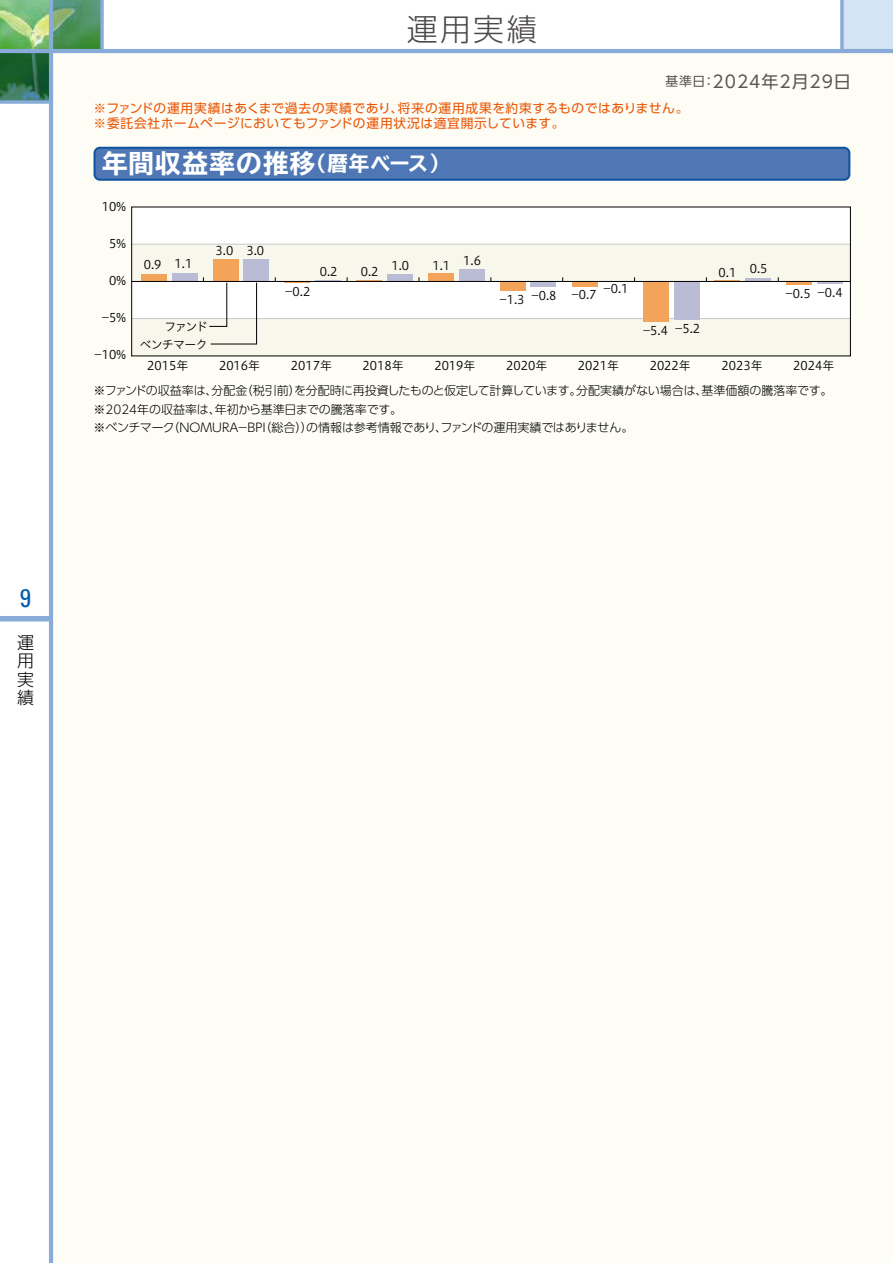
<style>
.page{position:relative;width:893px;height:1263px;background:#fff}
.page>*{position:absolute;margin:0;border:0;box-sizing:border-box;transform-origin:0 0}
.t1{font:300 30.75px "UD Shin Go Pro";color:#4c4948}
.t2{font:700 expanded 25.5px "TBUD Go Std";letter-spacing:.05em;color:#fff}
.t3{font:condensed 25.5px "Univers";color:#005bac}
.t4{font:16.95px "UD Shin Go Pro";letter-spacing:.06em;color:#595757}
.t5{font:300 16.95px/18.6px "UD Shin Go Pro";color:#000;text-align:justify}
.t6{font:12.75px/14.9px "UD Shin Go Pro";letter-spacing:.045em;color:#ea5504}
.t7{font:300 12px/18px "UD Shin Go Pro";letter-spacing:-.005em;color:#000}
.t8{font:12px "Hiragino UD Sans Std W3";color:#000}
.t9{font:12px/17.5px "Hiragino UD Sans Std W3";letter-spacing:-.07em;color:#000;text-align:right}
.s1{font-size:12.75px}
.s2{font-size:20.4px}
</style>
<div class="page">
<img style="left:0;top:0;width:49px;height:49px">
<svg style="left:0;top:53px;width:49px;height:47px;background:#22653e"></svg>
<svg style="left:53px;top:0;width:47px;height:49px;background:#52955f"></svg>
<div style="left:842px;top:0;width:51px;height:51px;background:#d3e4f5"></div>
<svg style="left:840px;top:0;width:4px;height:49px"></svg>
<div style="left:51px;top:51px;width:842px;height:1212px;background:#fdfcf5"></div>
<div style="left:0;top:616px;width:51px;height:5px;background:#88abda"></div>
<hr style="left:49px;top:0;width:4px;height:1263px;background:#88abda">
<hr style="left:0;top:49px;width:893px;height:4px;background:#88abda">
<svg style="left:0;top:100px;width:49px;height:4px"></svg>
<svg style="left:100px;top:0;width:4px;height:49px"></svg>
<div style="left:132px;top:207px;width:718px;height:37px;background:#fff"></div>
<div style="left:132px;top:281px;width:718px;height:38px;background:#fff"></div>
<div style="left:132px;top:244px;width:718px;height:37px;background:#f8f7eb"></div>
<div style="left:132px;top:318px;width:718px;height:38px;background:#f8f7eb"></div>
<hr style="left:132px;top:318px;width:718px;height:1px;background:#c9caca">
<hr style="left:132px;top:244px;width:718px;height:1px;background:#c9caca">
<hr style="left:817px;top:281px;width:25px;height:3px;background:#babcd6">
<hr style="left:786px;top:281px;width:26px;height:4px;background:#f4a45a">
<hr style="left:745px;top:278px;width:26px;height:3px;background:#babcd6">
<div style="left:674px;top:281px;width:26px;height:39px;background:#babcd6"></div>
<div style="left:500px;top:281px;width:26px;height:10px;background:#f4a45a"></div>
<div style="left:643px;top:281px;width:26px;height:41px;background:#f4a45a"></div>
<div style="left:572px;top:281px;width:26px;height:6px;background:#f4a45a"></div>
<div style="left:531px;top:281px;width:25px;height:6px;background:#babcd6"></div>
<div style="left:428px;top:273px;width:26px;height:8px;background:#f4a45a"></div>
<div style="left:459px;top:269px;width:25px;height:12px;background:#babcd6"></div>
<svg style="left:356px;top:280px;width:26px;height:1px"></svg>
<div style="left:387px;top:274px;width:26px;height:7px;background:#babcd6"></div>
<hr style="left:284px;top:281px;width:26px;height:2px;background:#f4a45a">
<svg style="left:315px;top:280px;width:26px;height:1px"></svg>
<div style="left:213px;top:259px;width:25px;height:22px;background:#f4a45a"></div>
<div style="left:141px;top:275px;width:26px;height:6px;background:#f4a45a"></div>
<div style="left:243px;top:259px;width:26px;height:22px;background:#babcd6"></div>
<div style="left:172px;top:273px;width:25px;height:8px;background:#babcd6"></div>
<hr style="left:132px;top:281px;width:718px;height:1px;background:#000">
<svg style="left:93px;top:147px;width:757px;height:34px;background:#4974b2"></svg>
<svg style="left:203px;top:277px;width:54px;height:68px"></svg>
<h1 class="t1" style="left:407px;top:4px;width:132px">運用実績</h1>
<h3 class="t4" style="left:666px;top:68px;width:187px"><span class="s1">基準日：</span>2024年2月29日</h3>
<p class="t6" style="left:93px;top:101px;width:597px">※ファンドの運用実績はあくまで過去の実績であり、将来の運用成果を約束するものではありません。※委託会社ホームページにおいてもファンドの運用状況は適宜開示しています。</p>
<h2 class="t2" style="left:102px;top:149px;width:349px">年間収益率の推移<span class="s2">（暦年ベース）</span></h2>
<p class="t8" style="left:102px;top:197px;width:26px">10%</p>
<p class="t8" style="left:109px;top:234px;width:19px">5%</p>
<p class="t8" style="left:109px;top:271px;width:19px">0%</p>
<p class="t8" style="left:102px;top:309px;width:26px">-5%</p>
<p class="t8" style="left:94px;top:346px;width:34px">-10%</p>
<p class="t8" style="left:144px;top:255px;width:19px">0.9</p>
<p class="t8" style="left:175px;top:254px;width:19px">1.1</p>
<p class="t8" style="left:216px;top:241px;width:19px">3.0</p>
<p class="t8" style="left:246px;top:241px;width:19px">3.0</p>
<p class="t8" style="left:320px;top:262px;width:19px">0.2</p>
<p class="t8" style="left:361px;top:262px;width:19px">0.2</p>
<p class="t8" style="left:391px;top:257px;width:19px">1.0</p>
<p class="t8" style="left:432px;top:254px;width:50px">1.1 1.6</p>
<p class="t8" style="left:718px;top:264px;width:19px">0.1</p>
<p class="t8" style="left:750px;top:259px;width:19px">0.5</p>
<p class="t8" style="left:285px;top:282px;width:27px">-0.2</p>
<p class="t8" style="left:499px;top:289px;width:59px">-1.3 -0.8</p>
<p class="t8" style="left:571px;top:285px;width:27px">-0.7</p>
<p class="t8" style="left:603px;top:280px;width:27px">-0.1</p>
<p class="t8" style="left:786px;top:284px;width:59px">-0.5 -0.4</p>
<p class="t9" style="left:140px;top:317px;width:70px">ファンド<br>ベンチマーク</p>
<p class="t8" style="left:675px;top:319px;width:27px">-5.2</p>
<p class="t8" style="left:643px;top:321px;width:27px">-5.4</p>
<p class="t8" style="left:147px;top:357px;width:43px">2015年</p>
<p class="t8" style="left:219px;top:357px;width:43px">2016年</p>
<p class="t8" style="left:291px;top:357px;width:43px">2017年</p>
<p class="t8" style="left:363px;top:357px;width:43px">2018年</p>
<p class="t8" style="left:434px;top:357px;width:43px">2019年</p>
<p class="t8" style="left:506px;top:357px;width:43px">2020年</p>
<p class="t8" style="left:578px;top:357px;width:43px">2021年</p>
<p class="t8" style="left:650px;top:357px;width:43px">2022年</p>
<p class="t8" style="left:721px;top:357px;width:43px">2023年</p>
<p class="t8" style="left:793px;top:357px;width:43px">2024年</p>
<p class="t7" style="left:93px;top:381px;width:741px">※ファンドの収益率は、分配金（税引前）を分配時に再投資したものと仮定して計算しています。分配実績がない場合は、基準価額の騰落率です。※2024年の収益率は、年初から基準日までの騰落率です。<br>※ベンチマーク（NOMURA－BPI（総合））の情報は参考情報であり、ファンドの運用実績ではありません。</p>
<h2 class="t3" style="left:20px;top:582px;width:13px">9</h2>
<h3 class="t5" style="left:17px;top:632px;width:18px">運用実績</h3>
</div>
